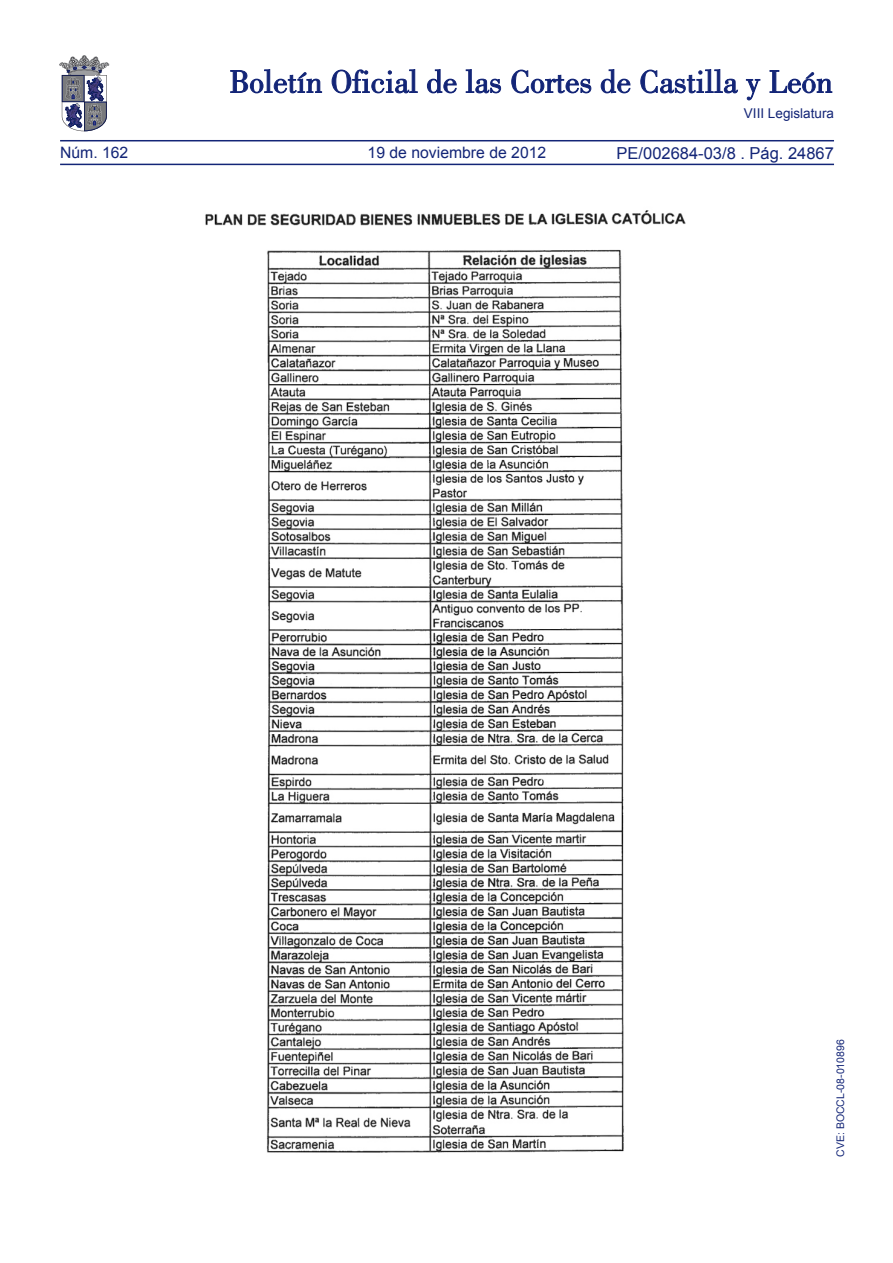
<style>
.page{position:relative;width:893px;height:1263px;background:#fff}
.page>*{position:absolute;margin:0;border:0;box-sizing:border-box;transform-origin:0 0}
.t1{font:16.5px "Arial";color:#132577}
.t2{font:15.75px "Arial";color:#132577}
.t3{font:13.5px "Arial";color:#132577}
.TEXTO_NORMAL{font:10.5px "Arial";color:#132577}
</style>
<div class="page">
<hr style="left:60px;top:164px;width:774px;height:1px;background:#132577">
<hr style="left:60px;top:140px;width:774px;height:1px;background:#132577">
<svg style="left:230px;top:69px;width:92px;height:24px"></svg>
<svg style="left:332px;top:69px;width:86px;height:24px"></svg>
<svg style="left:427px;top:69px;width:30px;height:24px"></svg>
<svg style="left:466px;top:69px;width:35px;height:24px"></svg>
<svg style="left:511px;top:70px;width:80px;height:23px"></svg>
<svg style="left:601px;top:69px;width:29px;height:24px"></svg>
<svg style="left:640px;top:69px;width:98px;height:24px"></svg>
<svg style="left:746px;top:79px;width:14px;height:21px"></svg>
<svg style="left:770px;top:70px;width:62px;height:23px"></svg>
<svg style="left:60px;top:55px;width:49px;height:76px"></svg>
<img style="left:205px;top:210px;width:481px;height:943px">
<p class="t2" style="left:60px;top:142px;width:70px">Núm. 162</p>
<p class="t2" style="left:368px;top:142px;width:180px">19 de noviembre de 2012</p>
<p class="t3" style="left:744px;top:105px;width:92px">VIII Legislatura</p>
<p class="t1" style="left:617px;top:142px;width:219px">PE/002684-03/8 . Pág. 24867</p>
<p class="TEXTO_NORMAL" style="left:834px;top:1157px;width:119px;rotate:-90deg">CVE: BOCCL-08-010896</p>
</div>
